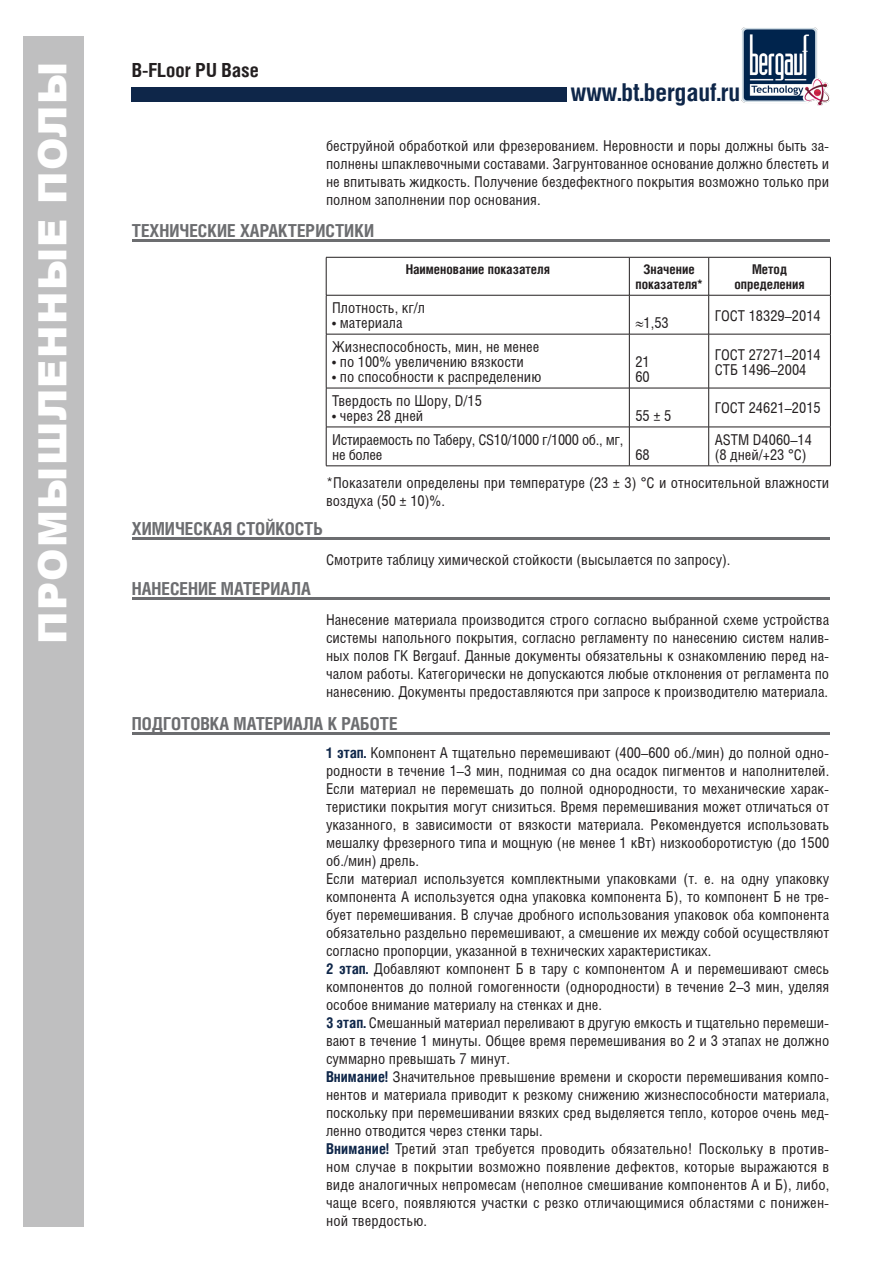
<style>
.page{position:relative;width:893px;height:1263px;background:#fff}
.page>*{position:absolute;margin:0;border:0;box-sizing:border-box;transform-origin:0 0}
.t1{font:900 39px "Arial";letter-spacing:.035em;color:#fff}
.t2{font:700 24.75px "Helios Cond";color:#0e2649}
.t3{font:700 19.5px "Helios Cond";color:#231f20}
.t4{font:700 18px "Helios Cond";color:#6c6d70}
.t5{font:15px/18px "Helios Cond";color:#231f20;text-align:justify}
.t6{font:15px/15px "Helios Cond";letter-spacing:-.02em;color:#231f20}
.t7{font:700 13.5px "Helios Cond";color:#231f20}
.s1{font-weight:700;color:#0e2649}
</style>
<div class="page">
<div style="left:23px;top:36px;width:61px;height:1191px;background:#bfbfc0"></div>
<div style="left:132px;top:87px;width:435px;height:15px;background:#0e2649"></div>
<img style="left:742px;top:27px;width:87px;height:79px">
<hr style="left:132px;top:239px;width:697px;height:3px;background:#6c6d70">
<hr style="left:132px;top:537px;width:697px;height:3px;background:#6c6d70">
<hr style="left:132px;top:597px;width:697px;height:3px;background:#6c6d70">
<hr style="left:132px;top:732px;width:697px;height:3px;background:#6c6d70">
<hr style="left:326px;top:257px;width:303px;height:1px;background:#231f20">
<hr style="left:326px;top:257px;width:1px;height:38px;background:#231f20">
<hr style="left:629px;top:257px;width:80px;height:1px;background:#231f20">
<hr style="left:629px;top:257px;width:1px;height:38px;background:#231f20">
<hr style="left:709px;top:257px;width:122px;height:1px;background:#231f20">
<hr style="left:708px;top:257px;width:1px;height:38px;background:#231f20">
<hr style="left:830px;top:257px;width:1px;height:38px;background:#231f20">
<hr style="left:326px;top:295px;width:303px;height:1px;background:#231f20">
<hr style="left:326px;top:295px;width:1px;height:39px;background:#231f20">
<hr style="left:629px;top:295px;width:80px;height:1px;background:#231f20">
<hr style="left:629px;top:295px;width:1px;height:39px;background:#231f20">
<hr style="left:709px;top:295px;width:122px;height:1px;background:#231f20">
<hr style="left:708px;top:295px;width:1px;height:39px;background:#231f20">
<hr style="left:830px;top:295px;width:1px;height:39px;background:#231f20">
<hr style="left:326px;top:334px;width:303px;height:1px;background:#231f20">
<hr style="left:326px;top:334px;width:1px;height:54px;background:#231f20">
<hr style="left:629px;top:334px;width:80px;height:1px;background:#231f20">
<hr style="left:629px;top:334px;width:1px;height:54px;background:#231f20">
<hr style="left:709px;top:334px;width:122px;height:1px;background:#231f20">
<hr style="left:708px;top:334px;width:1px;height:54px;background:#231f20">
<hr style="left:830px;top:334px;width:1px;height:54px;background:#231f20">
<hr style="left:326px;top:388px;width:303px;height:1px;background:#231f20">
<hr style="left:326px;top:388px;width:1px;height:39px;background:#231f20">
<hr style="left:629px;top:388px;width:80px;height:1px;background:#231f20">
<hr style="left:629px;top:388px;width:1px;height:39px;background:#231f20">
<hr style="left:709px;top:388px;width:122px;height:1px;background:#231f20">
<hr style="left:708px;top:388px;width:1px;height:39px;background:#231f20">
<hr style="left:830px;top:388px;width:1px;height:39px;background:#231f20">
<hr style="left:326px;top:427px;width:303px;height:1px;background:#231f20">
<hr style="left:326px;top:427px;width:1px;height:39px;background:#231f20">
<hr style="left:629px;top:427px;width:80px;height:1px;background:#231f20">
<hr style="left:629px;top:427px;width:1px;height:39px;background:#231f20">
<hr style="left:709px;top:427px;width:122px;height:1px;background:#231f20">
<hr style="left:708px;top:427px;width:1px;height:39px;background:#231f20">
<hr style="left:830px;top:427px;width:1px;height:39px;background:#231f20">
<hr style="left:326px;top:466px;width:303px;height:1px;background:#231f20">
<hr style="left:629px;top:466px;width:80px;height:1px;background:#231f20">
<hr style="left:709px;top:466px;width:122px;height:1px;background:#231f20">
<p class="t1" style="left:24px;top:644px;width:584px;rotate:-90deg">ПРОМЫШЛЕННЫЕ ПОЛЫ</p>
<p class="t3" style="left:132px;top:59px;width:129px">B-FLoor PU Base</p>
<p class="t2" style="left:571px;top:77px;width:171px">www.bt.bergauf.ru</p>
<p class="t5" style="left:326px;top:136px;width:505px">беструйной обработкой или фрезерованием. Неровности и поры должны быть за&shy;полнены шпаклевочными составами. Загрунтованное основание должно блестеть и не впитывать жидкость. Получение бездефектного покрытия возможно только при полном заполнении пор основания.</p>
<p class="t4" style="left:132px;top:220px;width:244px">ТЕХНИЧЕСКИЕ ХАРАКТЕРИСТИКИ</p>
<p class="t7" style="left:406px;top:261px;width:146px">Наименование показателя</p>
<p class="t7" style="left:643px;top:261px;width:53px">Значение</p>
<p class="t7" style="left:635px;top:276px;width:69px">показателя*</p>
<p class="t5" style="left:332px;top:298px;width:95px">Плотность, кг/л</p>
<p class="t5" style="left:332px;top:313px;width:72px">• материала</p>
<p class="t5" style="left:635px;top:313px;width:35px">≈1,53</p>
<p class="t5" style="left:332px;top:337px;width:209px">Жизнеспособность, мин, не менее</p>
<p class="t5" style="left:332px;top:352px;width:193px">• по 100% увеличению вязкости</p>
<p class="t5" style="left:332px;top:367px;width:211px">• по способности к распределению</p>
<p class="t5" style="left:635px;top:352px;width:16px">21</p>
<p class="t5" style="left:635px;top:367px;width:16px">60</p>
<p class="t5" style="left:332px;top:391px;width:151px">Твердость по Шору, D/15</p>
<p class="t5" style="left:332px;top:406px;width:93px">• через 28 дней</p>
<p class="t5" style="left:635px;top:406px;width:38px">55 ± 5</p>
<p class="t6" style="left:332px;top:432px;width:293px">Истираемость по Таберу, CS10/1000 г/1000 об., мг, не более</p>
<p class="t5" style="left:635px;top:445px;width:16px">68</p>
<p class="t7" style="left:752px;top:261px;width:36px">Метод</p>
<p class="t7" style="left:734px;top:276px;width:72px">определения</p>
<p class="t5" style="left:715px;top:306px;width:108px">ГОСТ 18329–2014</p>
<p class="t5" style="left:715px;top:345px;width:108px">ГОСТ 27271–2014</p>
<p class="t5" style="left:715px;top:360px;width:93px">СТБ 1496–2004</p>
<p class="t5" style="left:715px;top:399px;width:108px">ГОСТ 24621–2015</p>
<p class="t5" style="left:715px;top:430px;width:99px">ASTM D4060–14</p>
<p class="t5" style="left:715px;top:445px;width:93px">(8 дней/+23 °С)</p>
<p class="t5" style="left:326px;top:473px;width:505px">*Показатели определены при температуре (23 ± 3) °C и относительной влажности воздуха (50 ± 10)%.</p>
<p class="t4" style="left:132px;top:518px;width:193px">ХИМИЧЕСКАЯ СТОЙКОСТЬ</p>
<p class="t4" style="left:132px;top:578px;width:180px">НАНЕСЕНИЕ МАТЕРИАЛА</p>
<p class="t5" style="left:326px;top:551px;width:406px">Смотрите таблицу химической стойкости (высылается по запросу).</p>
<p class="t5" style="left:326px;top:610px;width:505px">Нанесение материала производится строго согласно выбранной схеме устройства системы напольного покрытия, согласно регламенту по нанесению систем налив&shy;ных полов ГК Bergauf. Данные документы обязательны к ознакомлению перед на&shy;чалом работы. Категорически не допускаются любые отклонения от регламента по нанесению. Документы предоставляются при запросе к производителю материала.</p>
<p class="t4" style="left:132px;top:713px;width:267px">ПОДГОТОВКА МАТЕРИАЛА К РАБОТЕ</p>
<p class="t5" style="left:326px;top:743px;width:505px"><span class="s1">1 этап.</span> Компонент А тщательно перемешивают (400–600 об./мин) до полной одно&shy;родности в течение 1–3 мин, поднимая со дна осадок пигментов и наполнителей.<br>Если материал не перемешать до полной однородности, то механические харак&shy;теристики покрытия могут снизиться. Время перемешивания может отличаться от указанного, в зависимости от вязкости материала. Рекомендуется использовать мешалку фрезерного типа и мощную (не менее 1 кВт) низкооборотистую (до 1500 об./мин) дрель.</p>
<p class="t5" style="left:326px;top:869px;width:505px">Если материал используется комплектными упаковками (т. е. на одну упаковку компонента А используется одна упаковка компонента Б), то компонент Б не тре&shy;бует перемешивания. В случае дробного использования упаковок оба компонента обязательно раздельно перемешивают, а смешение их между собой осуществляют согласно пропорции, указанной в технических характеристиках.</p>
<p class="t5" style="left:326px;top:959px;width:505px"><span class="s1">2 этап.</span> Добавляют компонент Б в тару с компонентом А и перемешивают смесь компонентов до полной гомогенности (однородности) в течение 2–3 мин, уделяя особое внимание материалу на стенках и дне.</p>
<p class="t5" style="left:326px;top:1013px;width:505px"><span class="s1">3 этап.</span> Смешанный материал переливают в другую емкость и тщательно перемеши&shy;вают в течение 1 минуты. Общее время перемешивания во 2 и 3 этапах не должно суммарно превышать 7 минут.</p>
<p class="t5" style="left:326px;top:1067px;width:505px"><span class="s1">Внимание!</span> Значительное превышение времени и скорости перемешивания компо&shy;нентов и материала приводит к резкому снижению жизнеспособности материала, поскольку при перемешивании вязких сред выделяется тепло, которое очень мед&shy;ленно отводится через стенки тары.</p>
<p class="t5" style="left:326px;top:1139px;width:505px"><span class="s1">Внимание!</span> Третий этап требуется проводить обязательно! Поскольку в против&shy;ном случае в покрытии возможно появление дефектов, которые выражаются в виде аналогичных непромесам (неполное смешивание компонентов А и Б), либо, чаще всего, появляются участки с резко отличающимися областями с понижен&shy;ной твердостью.</p>
</div>
